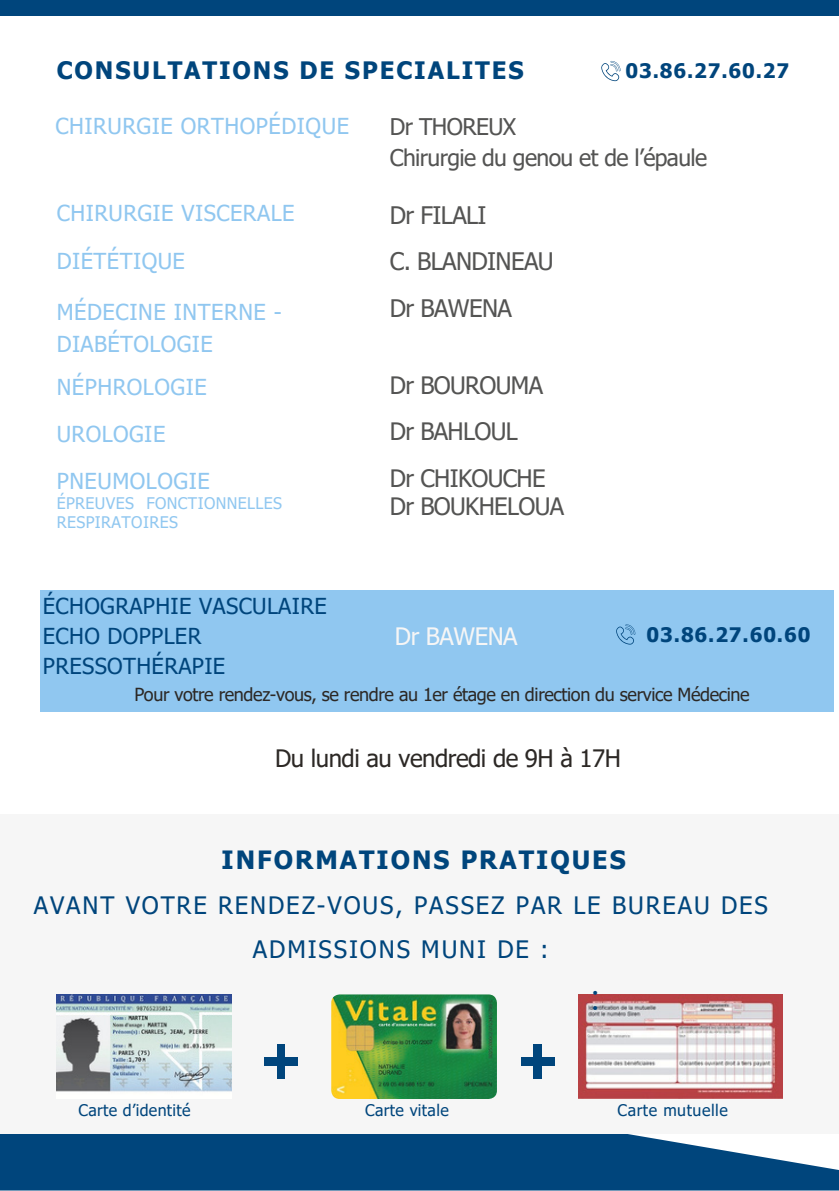
<style>
.page{position:relative;width:839px;height:1191px;background:#fff}
.page>*{position:absolute;margin:0;border:0;box-sizing:border-box;transform-origin:0 0}
.t1{font:36px "Montserrat";color:#00457c}
.t2{font:700 25.2px "Tahoma";letter-spacing:.08em;color:#00457c}
.t3{font:24.2px/46.6px "Tahoma";letter-spacing:-.025em;color:#545453}
.t4{font:24px/43.6px "Tahoma";letter-spacing:.08em;color:#00457c;text-align:center}
.t5{font:24px/46.4px "Tahoma";letter-spacing:-.025em;color:#545453}
.t6{font:700 24px "Tahoma";letter-spacing:.08em;color:#00457c}
.t7{font:24px "Tahoma";letter-spacing:-.02em;color:#2c2825}
.t8{font:24px "Tahoma";letter-spacing:-.02em;color:#f6f6f6}
.t9{font:23px/31.2px "Tahoma";letter-spacing:-.025em;color:#545453}
.t10{font:22px/48px "Tahoma";letter-spacing:.025em;color:#90c7f0}
.t11{font:22px/30px "Tahoma";letter-spacing:.015em;color:#00457c}
.t12{font:700 20px "Tahoma";letter-spacing:.045em;color:#00457c}
.t13{font:18px "Tahoma";letter-spacing:-.02em;color:#2c2825}
.t14{font:16px "Tahoma";letter-spacing:.02em;color:#00457c}
.t15{font:16px/18.6px "Tahoma";letter-spacing:.025em;color:#90c7f0}
</style>
<div class="page">
<svg style="left:0;top:1134px;width:838px;height:57px;fill:#00457c"></svg>
<div style="left:0;top:815px;width:838px;height:319px;background:#f6f6f6"></div>
<svg style="left:601px;top:61px;width:19px;height:20px"></svg>
<img style="left:578px;top:994px;width:204px;height:105px">
<img style="left:57px;top:994px;width:174px;height:98px">
<img style="left:331px;top:994px;width:166px;height:105px;border-radius:8px">
<div style="left:277px;top:1045px;width:8px;height:33px;background:#00457c"></div>
<div style="left:265px;top:1058px;width:33px;height:7px;background:#00457c"></div>
<div style="left:0;top:0;width:838px;height:15px;background:#00457c"></div>
<div style="left:534px;top:1045px;width:7px;height:33px;background:#00457c"></div>
<div style="left:521px;top:1058px;width:33px;height:7px;background:#00457c"></div>
<div style="left:40px;top:647px;width:794px;height:64px;background:#90c7f0"></div>
<div style="left:40px;top:590px;width:794px;height:65px;background:#90c7f0"></div>
<svg style="left:616px;top:624px;width:19px;height:21px"></svg>
<p class="t6" style="left:57px;top:55px;width:468px">CONSULTATIONS DE SPECIALITES</p>
<p class="t12" style="left:625px;top:58px;width:165px">03.86.27.60.27</p>
<h5 class="t10" style="left:55px;top:101px;width:295px">CHIRURGIE ORTHOPÉDIQUE</h5>
<h3 class="t10" style="left:57px;top:189px;width:239px">CHIRURGIE VISCERALE<br>DIÉTÉTIQUE</h3>
<h3 class="t10" style="left:57px;top:296px;width:227px;line-height:31.6px">MÉDECINE INTERNE -<br>DIABÉTOLOGIE</h3>
<p class="t10" style="left:57px;top:364px;width:151px;line-height:46.4px">NÉPHROLOGIE<br>UROLOGIE</p>
<h6 class="t10" style="left:57px;top:456px;width:154px">PNEUMOLOGIE</h6>
<p class="t15" style="left:57px;top:494px;width:227px">ÉPREUVES FONCTIONNELLES<br>RESPIRATOIRES</p>
<h3 class="t11" style="left:43px;top:590px;width:285px">ÉCHOGRAPHIE VASCULAIRE<br>ECHO DOPPLER<br>PRESSOTHÉRAPIE</h3>
<p class="t9" style="left:390px;top:110px;width:319px">Dr THOREUX<br>Chirurgie du genou et de l’épaule</p>
<p class="t3" style="left:390px;top:191px;width:165px">Dr FILALI<br>C. BLANDINEAU<br>Dr BAWENA</p>
<p class="t5" style="left:390px;top:361px;width:157px">Dr BOUROUMA<br>Dr BAHLOUL<br>Dr CHIKOUCHE</p>
<p class="t5" style="left:390px;top:482px;width:176px">Dr BOUKHELOUA</p>
<p class="t8" style="left:395px;top:621px;width:124px">Dr BAWENA</p>
<h4 class="t12" style="left:646px;top:622px;width:165px">03.86.27.60.60</h4>
<p class="t13" style="left:134px;top:683px;width:616px">Pour votre rendez-vous, se rendre au 1er étage en direction du service Médecine</p>
<p class="t7" style="left:275px;top:743px;width:347px">Du lundi au vendredi de 9H à 17H</p>
<h3 class="t2" style="left:221px;top:844px;width:405px">INFORMATIONS PRATIQUES</h3>
<h3 class="t4" style="left:34px;top:883px;width:735px">AVANT VOTRE RENDEZ-VOUS, PASSEZ PAR LE BUREAU DES<br>ADMISSIONS MUNI DE :</h3>
<p class="t1" style="left:591px;top:975px;width:9px">:</p>
<h3 class="t14" style="left:78px;top:1100px;width:114px">Carte d’identité</h3>
<h1 class="t14" style="left:365px;top:1100px;width:85px">Carte vitale</h1>
<h2 class="t14" style="left:617px;top:1100px;width:112px">Carte mutuelle</h2>
</div>
